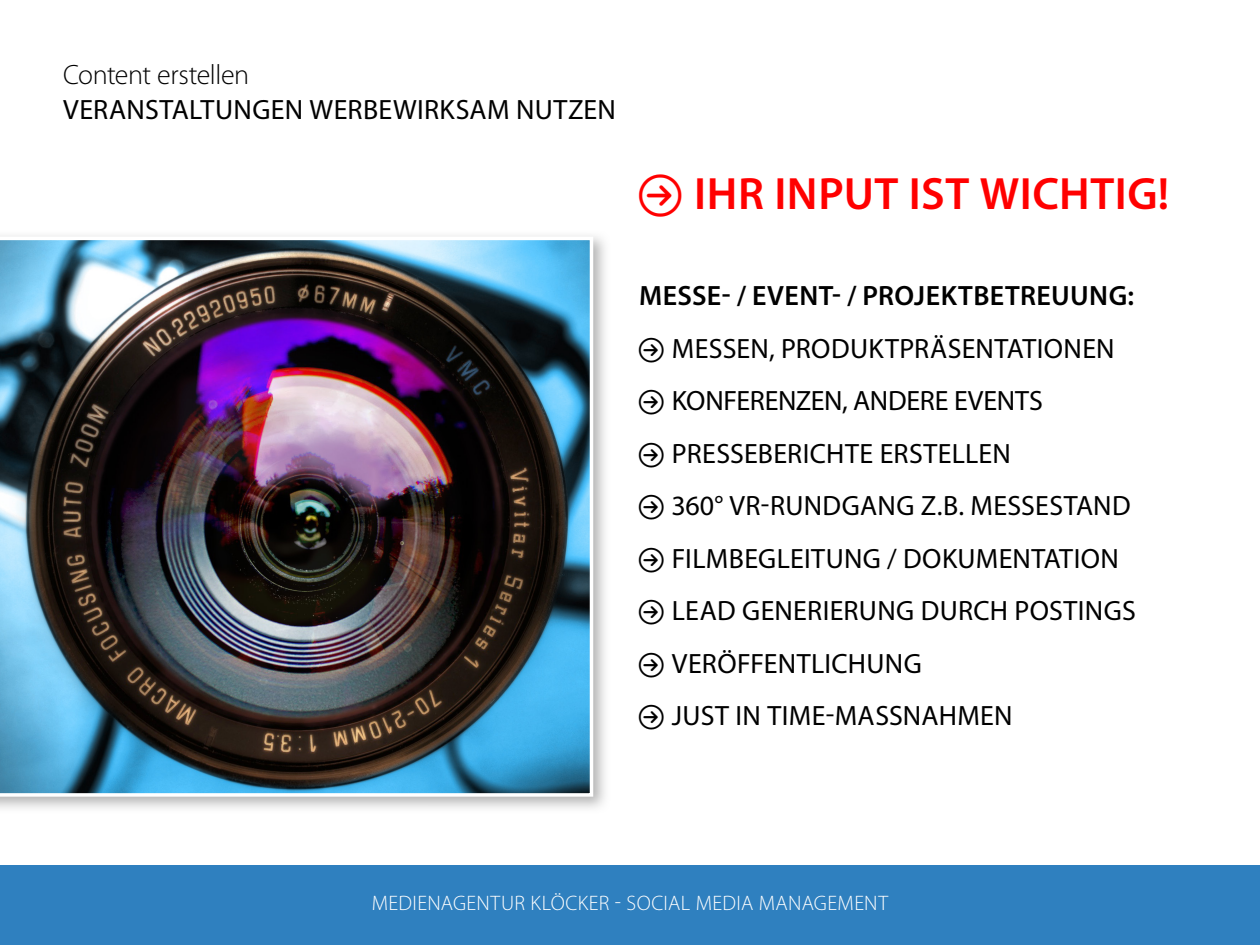
<style>
.page{position:relative;width:1260px;height:945px;background:#fff}
.page>*{position:absolute;margin:0;border:0;box-sizing:border-box;transform-origin:0 0}
.t1{font:600 45.5px "Myriad Pro";letter-spacing:.015em;color:#f00}
.t2{font:28px/52.5px "Myriad Pro";letter-spacing:.01em;color:#000}
.t3{font:300 28px "Myriad Pro";letter-spacing:-.015em;color:#000}
.t4{font:300 21px "Myriad Pro";letter-spacing:.015em;color:#fff}
.s1{font-family:"Arrowstfb";font-weight:400;font-size:42px}
.s2{font-weight:600}
.s3{font-family:"Arrowstfb";font-size:24.5px}
</style>
<div class="page">
<div style="left:0;top:865px;width:1260px;height:80px;background:#2f80bf"></div>
<img style="left:0;top:235px;width:605px;height:574px">
<img style="left:0;top:237px;width:593px;height:560px">
<p class="t3" style="left:63px;top:59px;width:188px">Content erstellen</p>
<p class="t2" style="left:63px;top:83px;width:554px">VERANSTALTUNGEN WERBEWIRKSAM NUTZEN</p>
<h1 class="t1" style="left:639px;top:165px;width:532px"><span class="s1">N</span> IHR INPUT IST WICHTIG!</h1>
<p class="t2" style="left:639px;top:269px;width:499px"><span class="s2">MESSE- / EVENT- / PROJEKTBETREUUNG:<br></span><span class="s3">N</span> MESSEN, PRODUKTPRÄSENTATIONEN<br><span class="s3">N</span> KONFERENZEN, ANDERE EVENTS<br><span class="s3">N</span> PRESSEBERICHTE ERSTELLEN<br><span class="s3">N</span> 360° VR-RUNDGANG Z.B. MESSESTAND<br><span class="s3">N</span> FILMBEGLEITUNG / DOKUMENTATION<br><span class="s3">N</span> LEAD GENERIERUNG DURCH POSTINGS<br><span class="s3">N</span> VERÖFFENTLICHUNG<br><span class="s3">N</span> JUST IN TIME-MASSNAHMEN</p>
<p class="t4" style="left:372px;top:892px;width:518px">MEDIENAGENTUR KLÖCKER - SOCIAL MEDIA MANAGEMENT</p>
</div>
